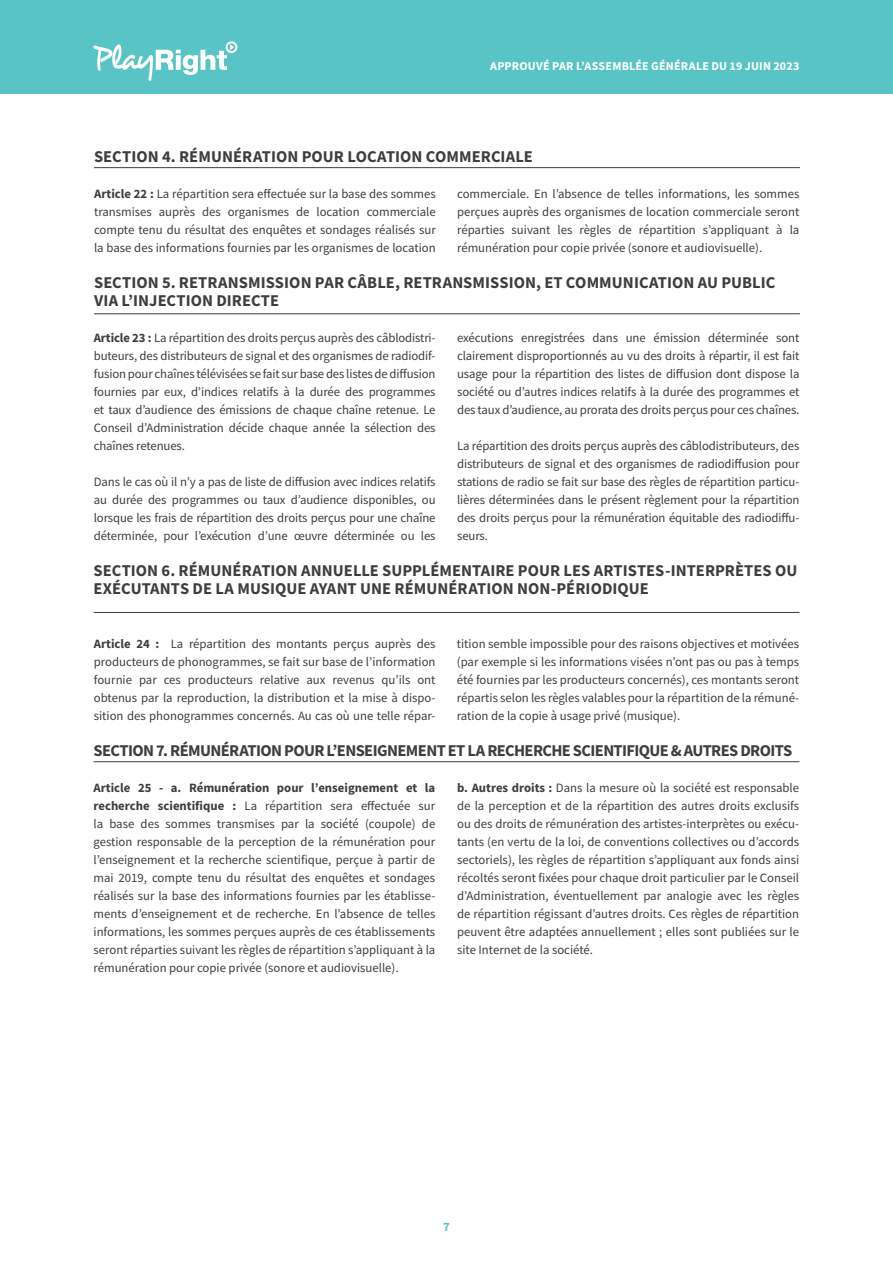
<style>
.page{position:relative;width:893px;height:1263px;background:#fff}
.page>*{position:absolute;margin:0;border:0;box-sizing:border-box;transform-origin:0 0}
.Body{font:700 16.5px/18px "Source Sans Pro";letter-spacing:.005em;color:#3e3e3f}
.Body-2{font:700 16.5px "Source Sans Pro";letter-spacing:-.035em;color:#3e3e3f}
.Body-3{font:12.75px/18px "Source Sans Pro";letter-spacing:-.005em;color:#3e3e3f;text-align:justify}
.t1{font:700 12.75px "Source Sans Pro";color:#59c4c6}
.t2{font:700 12px "Source Sans Pro";letter-spacing:.015em;color:#fff}
.s1{font-weight:700}
</style>
<div class="page">
<div style="left:0;top:0;width:893px;height:94px;background:#59c4c6"></div>
<svg style="left:94px;top:41px;width:143px;height:40px"></svg>
<hr style="left:94px;top:167px;width:706px;height:1px;background:#3e3e3f">
<hr style="left:94px;top:313px;width:706px;height:1px;background:#3e3e3f">
<hr style="left:94px;top:761px;width:705px;height:1px;background:#3e3e3f">
<hr style="left:94px;top:612px;width:705px;height:1px;background:#3e3e3f">
<p class="t2" style="left:490px;top:58px;width:311px">APPROUVÉ PAR L’ASSEMBLÉE GÉNÉRALE DU 19 JUIN 2023</p>
<p class="Body" style="left:94px;top:147px;width:440px">SECTION 4. RÉMUNÉRATION POUR LOCATION COMMERCIALE</p>
<p class="Body-3" style="left:94px;top:185px;width:343px"><span class="s1">Article 22 :</span> La répartition sera effectuée sur la base des sommes transmises auprès des organismes de location commerciale compte tenu du résultat des enquêtes et sondages réalisés sur la base des informations fournies par les organismes de location</p>
<p class="Body-3" style="left:457px;top:185px;width:344px">commerciale. En l’absence de telles informations, les sommes perçues auprès des organismes de location commerciale seront réparties suivant les règles de répartition s’appliquant à la rémunération pour copie privée (sonore et audiovisuelle).</p>
<p class="Body" style="left:94px;top:273px;width:683px">SECTION 5. RETRANSMISSION PAR CÂBLE, RETRANSMISSION, ET COMMUNICATION AU PUBLIC<br>VIA L’INJECTION DIRECTE</p>
<p class="Body-3" style="left:94px;top:329px;width:343px"><span class="s1">Article 23 :</span> La répartition des droits perçus auprès des câblodistri&shy;buteurs, des distributeurs de signal et des organismes de radiodif&shy;fusion pour chaînes télévisées se fait sur base des listes de diffusion fournies par eux, d’indices relatifs à la durée des programmes et taux d’audience des émissions de chaque chaîne retenue. Le Conseil d’Administration décide chaque année la sélection des chaînes retenues.</p>
<p class="Body-3" style="left:94px;top:473px;width:343px">Dans le cas où il n’y a pas de liste de diffusion avec indices relatifs au durée des programmes ou taux d’audience disponibles, ou lorsque les frais de répartition des droits perçus pour une chaîne déterminée, pour l’exécution d’une œuvre déterminée ou les</p>
<p class="Body-3" style="left:457px;top:329px;width:344px">exécutions enregistrées dans une émission déterminée sont clairement disproportionnés au vu des droits à répartir, il est fait usage pour la répartition des listes de diffusion dont dispose la société ou d’autres indices relatifs à la durée des programmes et des taux d’audience, au prorata des droits perçus pour ces chaînes.</p>
<p class="Body-3" style="left:457px;top:437px;width:344px">La répartition des droits perçus auprès des câblodistributeurs, des distributeurs de signal et des organismes de radiodiffusion pour stations de radio se fait sur base des règles de répartition particu&shy;lières déterminées dans le présent règlement pour la répartition des droits perçus pour la rémunération équitable des radiodiffu&shy;seurs.</p>
<p class="Body" style="left:94px;top:561px;width:705px">SECTION 6. RÉMUNÉRATION ANNUELLE SUPPLÉMENTAIRE POUR LES ARTISTES-INTERPRÈTES OU<br>EXÉCUTANTS DE LA MUSIQUE AYANT UNE RÉMUNÉRATION NON-PÉRIODIQUE</p>
<p class="Body-3" style="left:94px;top:635px;width:343px"><span class="s1">Article 24 :</span> La répartition des montants perçus auprès des producteurs de phonogrammes, se fait sur base de l’information fournie par ces producteurs relative aux revenus qu’ils ont obtenus par la reproduction, la distribution et la mise à dispo&shy;sition des phonogrammes concernés. Au cas où une telle répar-</p>
<p class="Body-3" style="left:457px;top:635px;width:344px">tition semble impossible pour des raisons objectives et motivées (par exemple si les informations visées n’ont pas ou pas à temps été fournies par les producteurs concernés), ces montants seront répartis selon les règles valables pour la répartition de la rémuné&shy;ration de la copie à usage privé (musique).</p>
<p class="Body-2" style="left:94px;top:739px;width:700px">SECTION 7. RÉMUNÉRATION POUR L’ENSEIGNEMENT ET LA RECHERCHE SCIENTIFIQUE &amp; AUTRES DROITS</p>
<p class="Body-3" style="left:94px;top:779px;width:343px"><span class="s1">Article 25 - a. Rémunération pour l’enseignement et la recherche scientifique :</span> La répartition sera effectuée sur la base des sommes transmises par la société (coupole) de gestion responsable de la perception de la rémunération pour l’enseignement et la recherche scientifique, perçue à partir de mai 2019, compte tenu du résultat des enquêtes et sondages réalisés sur la base des informations fournies par les établisse&shy;ments d’enseignement et de recherche. En l’absence de telles informations, les sommes perçues auprès de ces établissements seront réparties suivant les règles de répartition s’appliquant à la rémunération pour copie privée (sonore et audiovisuelle).</p>
<p class="Body-3" style="left:457px;top:779px;width:344px"><span class="s1">b. Autres droits :</span> Dans la mesure où la société est responsable de la perception et de la répartition des autres droits exclusifs ou des droits de rémunération des artistes-interprètes ou exécu&shy;tants (en vertu de la loi, de conventions collectives ou d’accords sectoriels), les règles de répartition s’appliquant aux fonds ainsi récoltés seront fixées pour chaque droit particulier par le Conseil d’Administration, éventuellement par analogie avec les règles de répartition régissant d’autres droits. Ces règles de répartition peuvent être adaptées annuellement ; elles sont publiées sur le site Internet de la société.</p>
<p class="t1" style="left:443px;top:1218px;width:8px">7</p>
</div>
